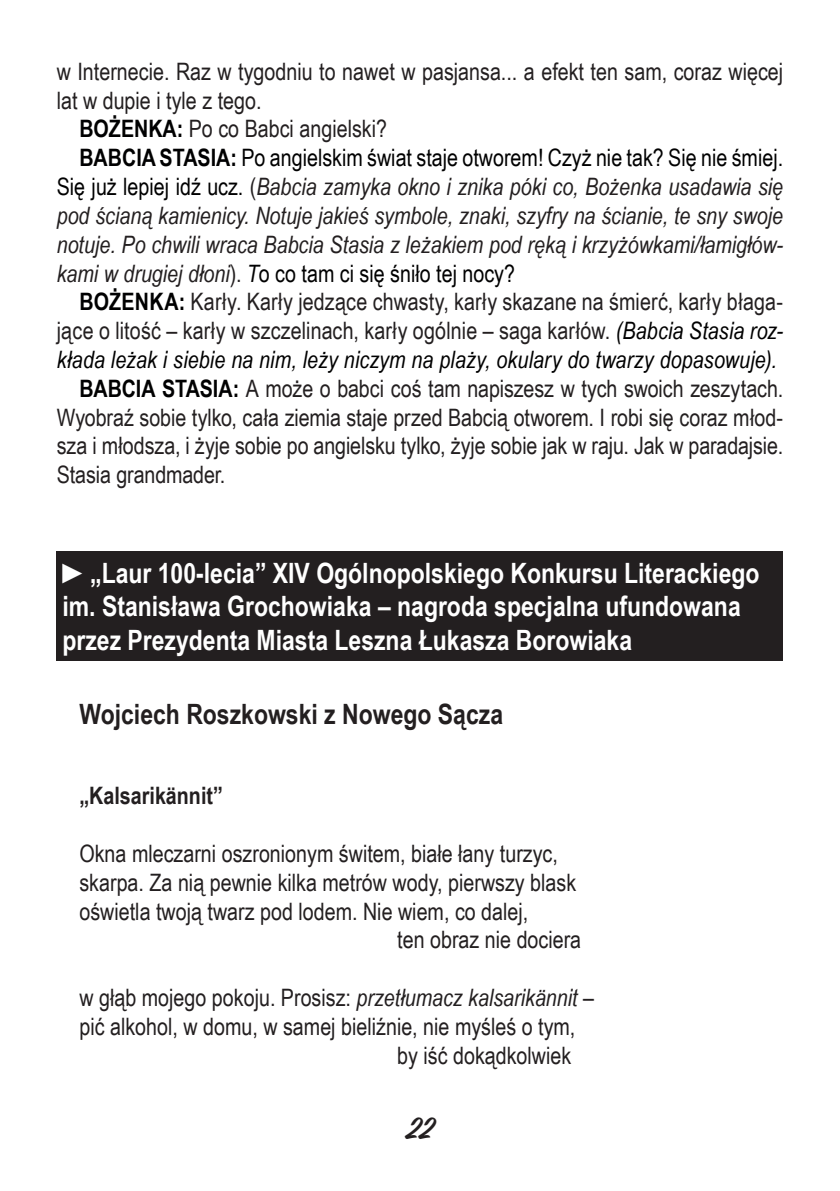
<style>
.page{position:relative;width:840px;height:1191px;background:#fff}
.page>*{position:absolute;margin:0;border:0;box-sizing:border-box;transform-origin:0 0}
.t1{font:600 34px "Sign Painter House Script";color:#231f20}
.t2{font:700 28px/33.6px "Arial Narrow";color:#fff}
.t3{font:700 28px "Arial Narrow";color:#231f20}
.t4{font:24px "Arial Narrow";color:#231f20}
.t5{font:italic 24px "Arial Narrow";color:#231f20}
.t6{font:24px "Arial Narrow";color:#000001}
.t7{font:italic 24px "Arial Narrow";letter-spacing:.005em;color:#000001}
.t8{font:700 24px "Arial Narrow";color:#231f20}
.s1{font-weight:700;color:#000001}
.s2{font-weight:700}
.s3{font-style:normal;color:#000001}
.s4{font-style:normal}
.s5{font-style:italic;color:#231f20}
.s6{color:#231f20}
.s7{font-style:italic}
.s8{font-style:italic;color:#000001}
</style>
<div class="page">
<div style="left:57px;top:551px;width:725px;height:109px;background:#231f20"></div>
<p class="t4" style="left:57px;top:54px;width:727px">w Internecie. Raz w tygodniu to nawet w pasjansa... a efekt ten sam, coraz więcej</p>
<p class="t4" style="left:57px;top:83px;width:206px">lat w dupie i tyle z tego.</p>
<p class="t4" style="left:79px;top:111px;width:309px"><span class="s1">BOŻENKA:</span> Po co Babci angielski?</p>
<p class="t6" style="left:79px;top:140px;width:704px"><span class="s2">BABCIA STASIA:</span> Po angielskim świat staje otworem! Czyż nie tak? Się nie śmiej.</p>
<p class="t5" style="left:57px;top:170px;width:727px"><span class="s3">Się już lepiej idź ucz.</span> <span class="s4">(</span>Babcia zamyka okno i znika póki co, Bożenka usadawia się</p>
<p class="t5" style="left:57px;top:199px;width:727px">pod ścianą kamienicy. Notuje jakieś symbole, znaki, szyfry na ścianie, te sny swoje</p>
<p class="t5" style="left:57px;top:227px;width:727px">notuje. Po chwili wraca Babcia Stasia z leżakiem pod ręką i krzyżówkami/łamigłów-</p>
<p class="t6" style="left:57px;top:255px;width:459px"><span class="s5">kami w drugiej dłoni</span><span class="s6">).</span> <span class="s7">T</span>o co tam ci się śniło tej nocy?</p>
<p class="t4" style="left:79px;top:284px;width:704px"><span class="s1">BOŻENKA:</span> Karły. Karły jedzące chwasty, karły skazane na śmierć, karły błaga-</p>
<p class="t4" style="left:57px;top:313px;width:727px">jące o litość – karły w szczelinach, karły ogólnie – saga karłów. <span class="s8">(Babcia Stasia roz-</span></p>
<p class="t7" style="left:57px;top:343px;width:721px">kłada leżak i siebie na nim, leży niczym na plaży, okulary do twarzy dopasowuje).</p>
<p class="t4" style="left:79px;top:371px;width:704px"><span class="s1">BABCIA STASIA:</span> A może o babci coś tam napiszesz w tych swoich zeszytach.</p>
<p class="t4" style="left:57px;top:399px;width:727px">Wyobraź sobie tylko, cała ziemia staje przed Babcią otworem. I robi się coraz młod-</p>
<p class="t4" style="left:57px;top:428px;width:727px">sza i młodsza, i żyje sobie po angielsku tylko, żyje sobie jak w raju. Jak w paradajsie.</p>
<p class="t4" style="left:57px;top:457px;width:170px">Stasia grandmader.</p>
<p class="t2" style="left:62px;top:554px;width:698px">►„Laur 100-lecia” XIV Ogólnopolskiego Konkursu Literackiego im. Stanisława Grochowiaka – nagroda specjalna ufundowana przez Prezydenta Miasta Leszna Łukasza Borowiaka</p>
<p class="t3" style="left:79px;top:692px;width:425px">Wojciech Roszkowski z Nowego Sącza</p>
<p class="t8" style="left:79px;top:777px;width:145px">„Kalsarikännit”</p>
<p class="t4" style="left:79px;top:836px;width:479px">Okna mleczarni oszronionym świtem, białe łany turzyc,</p>
<p class="t4" style="left:79px;top:864px;width:498px">skarpa. Za nią pewnie kilka metrów wody, pierwszy blask</p>
<p class="t4" style="left:79px;top:893px;width:450px">oświetla twoją twarz pod lodem. Nie wiem, co dalej,</p>
<p class="t4" style="left:397px;top:922px;width:185px">ten obraz nie dociera</p>
<p class="t4" style="left:79px;top:980px;width:516px">w głąb mojego pokoju. Prosisz: <span class="s7">przetłumacz kalsarikännit</span> –</p>
<p class="t4" style="left:79px;top:1008px;width:497px">pić alkohol, w domu, w samej bieliźnie, nie myśleś o tym,</p>
<p class="t4" style="left:397px;top:1037px;width:175px">by iść dokądkolwiek</p>
<h1 class="t1" style="left:406px;top:1107px;width:29px">22</h1>
</div>
